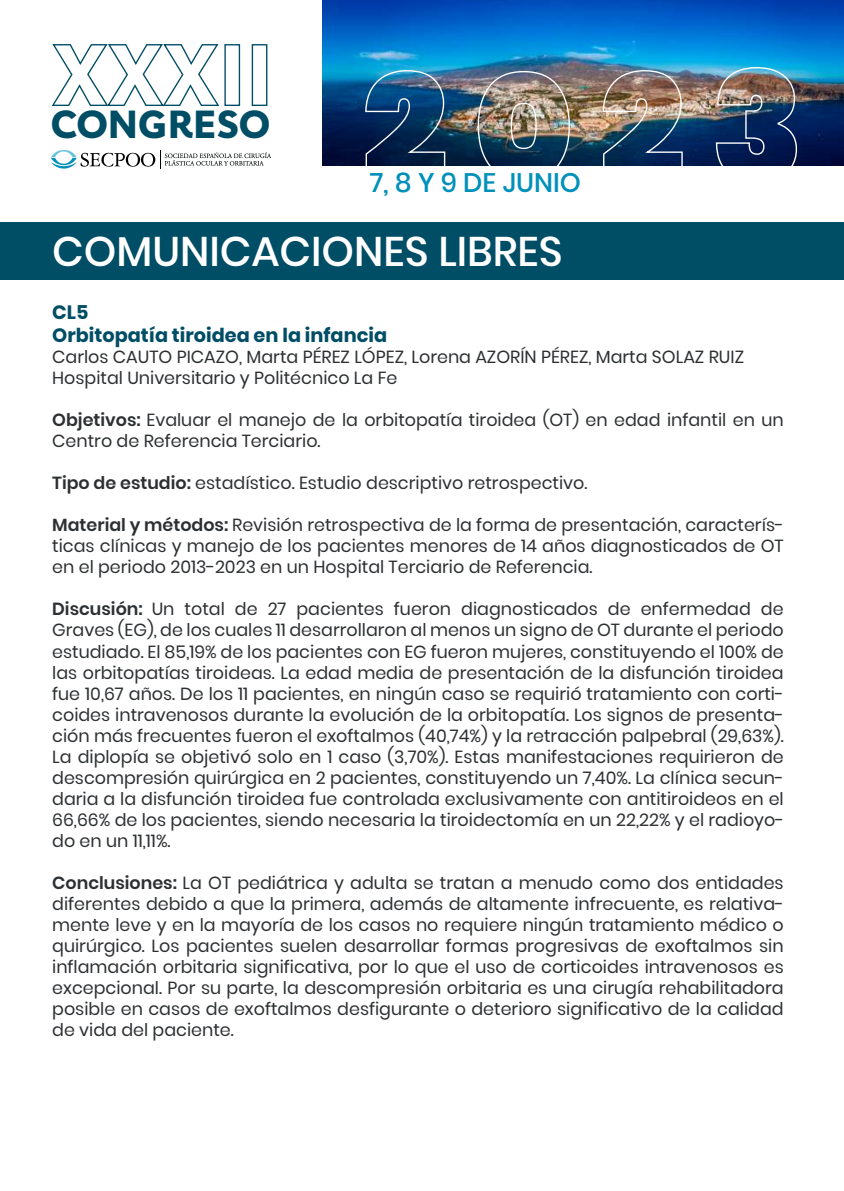
<style>
.page{position:relative;width:844px;height:1191px;background:#fff}
.page>*{position:absolute;margin:0;border:0;box-sizing:border-box;transform-origin:0 0}
.t1{font:500 41.3px "Poppins";color:#fff}
.t2{font:700 38.5px "Carnero";color:#004d66}
.t3{font:500 26.78px "Poppins";color:#0090ba}
.t4{font:700 19.25px/23.1px "Poppins";color:#004d66}
.t5{font:17.5px/21px "Poppins";color:#2d3032;text-align:justify}
.s1{font-weight:600}
</style>
<div class="page">
<img style="left:322px;top:0;width:521px;height:165px">
<svg style="left:51px;top:44px;width:169px;height:62px"></svg>
<div style="left:224px;top:44px;width:16px;height:62px;border:1px solid #004d66"></div>
<div style="left:252px;top:44px;width:15px;height:62px;border:1px solid #004d66"></div>
<svg style="left:51px;top:150px;width:220px;height:19px"></svg>
<img style="left:364px;top:69px;width:82px;height:97px">
<img style="left:477px;top:70px;width:93px;height:96px">
<img style="left:601px;top:69px;width:82px;height:97px">
<img style="left:715px;top:66px;width:82px;height:100px">
<div style="left:0;top:222px;width:843px;height:58px;background:#004d66"></div>
<h2 class="t2" style="left:51px;top:109px;width:221px">CONGRESO</h2>
<h3 class="t3" style="left:370px;top:171px;width:213px">7, 8 Y 9 DE JUNIO</h3>
<h1 class="t1" style="left:52px;top:234px;width:512px">COMUNICACIONES LIBRES</h1>
<p class="t4" style="left:52px;top:301px;width:336px">CL5<br>Orbitopatía tiroidea en la infancia</p>
<p class="t5" style="left:52px;top:346px;width:693px">Carlos CAUTO PICAZO, Marta PÉREZ LÓPEZ, Lorena AZORÍN PÉREZ, Marta SOLAZ RUIZ<br>Hospital Universitario y Politécnico La Fe</p>
<p class="t5" style="left:52px;top:409px;width:732px"><span class="s1">Objetivos:</span> Evaluar el manejo de la orbitopatía tiroidea (OT) en edad infantil en un<br>Centro de Referencia Terciario.</p>
<p class="t5" style="left:52px;top:472px;width:536px"><span class="s1">Tipo de estudio:</span> estadístico. Estudio descriptivo retrospectivo.</p>
<p class="t5" style="left:52px;top:514px;width:733px"><span class="s1">Material y métodos:</span> Revisión retrospectiva de la forma de presentación, caracterís&shy;ticas clínicas y manejo de los pacientes menores de 14 años diagnosticados de OT en el periodo 2013-2023 en un Hospital Terciario de Referencia.</p>
<p class="t5" style="left:52px;top:598px;width:733px"><span class="s1">Discusión:</span> Un total de 27 pacientes fueron diagnosticados de enfermedad de Graves (EG), de los cuales 11 desarrollaron al menos un signo de OT durante el periodo estudiado. El 85,19% de los pacientes con EG fueron mujeres, constituyendo el 100% de las orbitopatías tiroideas. La edad media de presentación de la disfunción tiroidea fue 10,67 años. De los 11 pacientes, en ningún caso se requirió tratamiento con corti&shy;coides intravenosos durante la evolución de la orbitopatía. Los signos de presenta&shy;ción más frecuentes fueron el exoftalmos (40,74%) y la retracción palpebral (29,63%).<br>La diplopía se objetivó solo en 1 caso (3,70%). Estas manifestaciones requirieron de descompresión quirúrgica en 2 pacientes, constituyendo un 7,40%. La clínica secun&shy;daria a la disfunción tiroidea fue controlada exclusivamente con antitiroideos en el 66,66% de los pacientes, siendo necesaria la tiroidectomía en un 22,22% y el radioyo&shy;do en un 11,11%.</p>
<p class="t5" style="left:52px;top:871px;width:733px"><span class="s1">Conclusiones:</span> La OT pediátrica y adulta se tratan a menudo como dos entidades diferentes debido a que la primera, además de altamente infrecuente, es relativa&shy;mente leve y en la mayoría de los casos no requiere ningún tratamiento médico o quirúrgico. Los pacientes suelen desarrollar formas progresivas de exoftalmos sin inflamación orbitaria significativa, por lo que el uso de corticoides intravenosos es excepcional. Por su parte, la descompresión orbitaria es una cirugía rehabilitadora posible en casos de exoftalmos desfigurante o deterioro significativo de la calidad de vida del paciente.</p>
</div>
